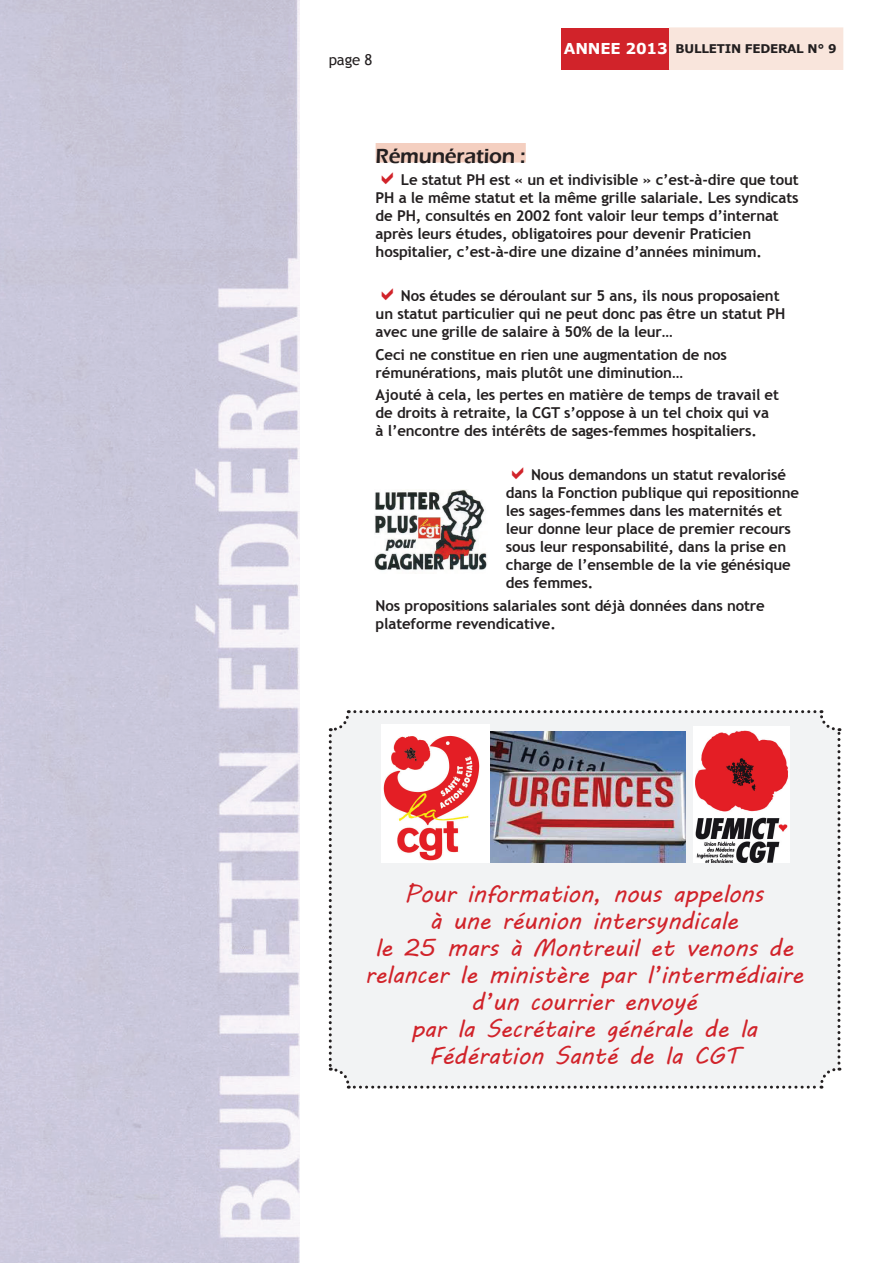
<style>
.page{position:relative;width:893px;height:1263px;background:#fff}
.page>*{position:absolute;margin:0;border:0;box-sizing:border-box;transform-origin:0 0}
.t1{font:24px/27px "MV Boli";letter-spacing:-.01em;color:#d1232a;text-align:center}
.t2{font:600 21px "Eras ITC";letter-spacing:-.01em;color:#231f20}
.t3{font:700 15px/18px "Trebuchet MS";letter-spacing:-.01em;color:#231f20}
.t4{font:15px "Trebuchet MS";color:#231f20}
.t5{font:700 12px "Verdana";letter-spacing:-.02em;color:#231f20}
.s1{font-size:15px;color:#fff}
</style>
<div class="page">
<img style="left:374px;top:489px;width:113px;height:81px">
<div style="left:376px;top:143px;width:150px;height:20px;background:#f4cfc0"></div>
<div style="left:561px;top:28px;width:109px;height:41px;background:#d1232a"></div>
<div style="left:670px;top:28px;width:173px;height:41px;background:#f9e5dc"></div>
<div style="left:669px;top:27px;width:174px;height:43px;border:2px solid #f9e5dc"></div>
<div style="left:329px;top:710px;width:511px;height:379px;background:#f2f3f4"></div>
<img style="left:490px;top:731px;width:196px;height:131px">
<div style="left:381px;top:724px;width:109px;height:139px;background:#fff"></div>
<img style="left:383px;top:735px;width:97px;height:126px">
<img style="left:693px;top:728px;width:96px;height:135px">
<img style="left:0;top:0;width:300px;height:1263px">
<p class="t4" style="left:329px;top:50px;width:45px">page 8</p>
<p class="t5" style="left:564px;top:40px;width:274px"><span class="s1">ANNEE 2013</span> BULLETIN FEDERAL N° 9</p>
<h2 class="t2" style="left:376px;top:144px;width:151px">Rémunération :</h2>
<p class="t3" style="left:376px;top:170px;width:425px;text-indent:25px">Le statut PH est « un et indivisible » c’est-à-dire que tout PH a le même statut et la même grille salariale. Les syndicats de PH, consultés en 2002 font valoir leur temps d’internat après leurs études, obligatoires pour devenir Praticien hospitalier, c’est-à-dire une dizaine d’années minimum.</p>
<p class="t3" style="left:376px;top:287px;width:411px;text-indent:25px">Nos études se déroulant sur 5 ans, ils nous proposaient un statut particulier qui ne peut donc pas être un statut PH avec une grille de salaire à 50% de la leur…</p>
<p class="t3" style="left:376px;top:345px;width:353px">Ceci ne constitue en rien une augmentation de nos rémunérations, mais plutôt une diminution…</p>
<p class="t3" style="left:376px;top:385px;width:405px">Ajouté à cela, les pertes en matière de temps de travail et de droits à retraite, la CGT s’oppose à un tel choix qui va à l’encontre des intérêts de sages-femmes hospitaliers.</p>
<p class="t3" style="left:506px;top:466px;width:295px;text-indent:25px">Nous demandons un statut revalorisé dans la Fonction publique qui repositionne les sages-femmes dans les maternités et leur donne leur place de premier recours sous leur responsabilité, dans la prise en charge de l’ensemble de la vie génésique des femmes.</p>
<p class="t3" style="left:376px;top:596px;width:391px">Nos propositions salariales sont déjà données dans notre plateforme revendicative.</p>
<h1 class="t1" style="left:365px;top:879px;width:440px">Pour information, nous appelons<br>à une réunion intersyndicale<br>le 25 mars à Montreuil et venons de relancer le ministère par l’intermédiaire d’un courrier envoyé<br>par la Secrétaire générale de la<br>Fédération Santé de la CGT</h1>
</div>
